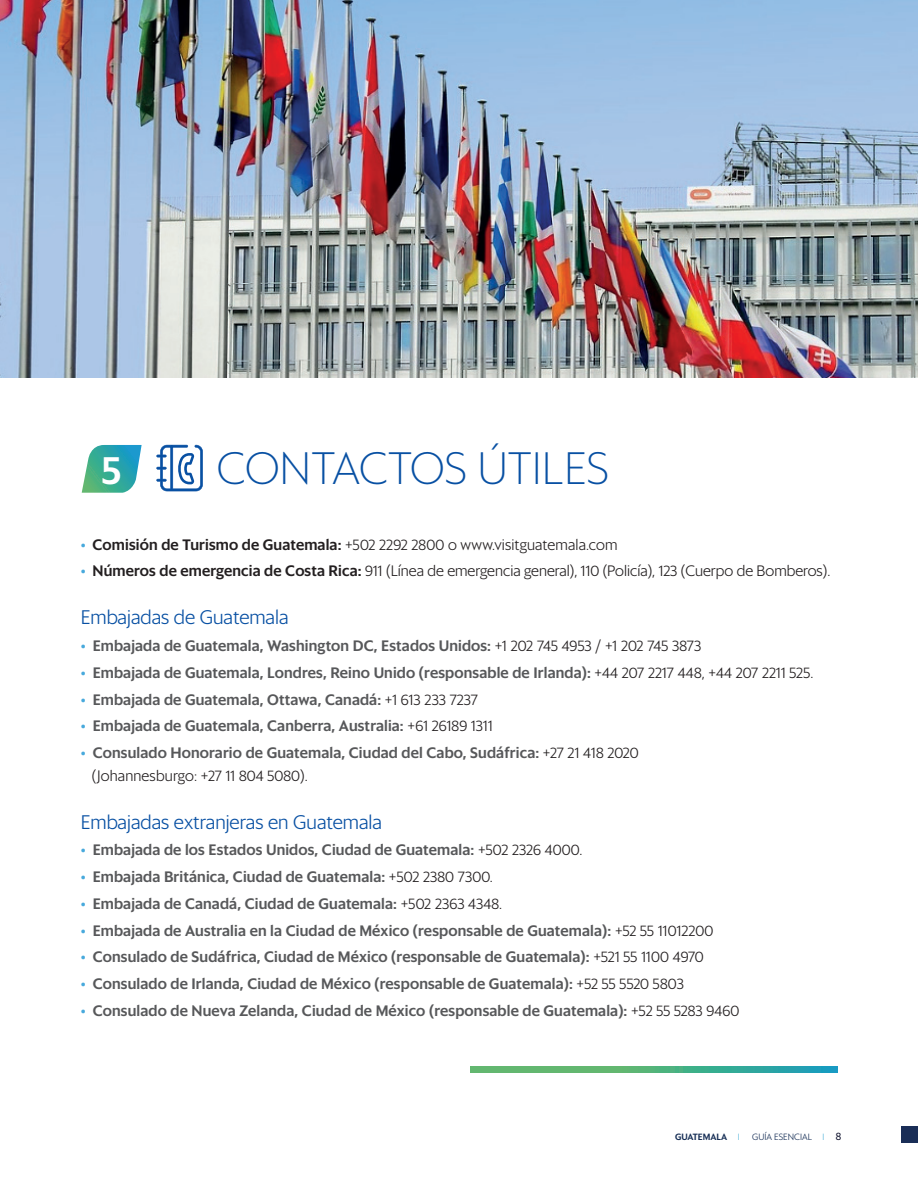
<style>
.page{position:relative;width:918px;height:1188px;background:#fff}
.page>*{position:absolute;margin:0;border:0;box-sizing:border-box;transform-origin:0 0}
.t1{font:200 45px "Sanomat Sans";letter-spacing:.005em;color:#0850a3}
.t2{font:500 39px "Sanomat Sans";color:#fff}
.t3{font:300 19.5px "Sanomat Sans";color:#0850a3}
.t4{font:500 15px/22.5px "Sanomat Sans";letter-spacing:.01em;color:#57585a}
.t5{font:300 15px "Sanomat Sans";color:#231f20}
.t6{font:300 9px "Sanomat Sans";color:#162e55}
.t7{font:500 9px "Sanomat Sans";color:#162e55}
.s1{color:#47a9dc}
.s2{font-weight:500}
.s3{font-weight:300;color:#47a9dc}
.s4{font-weight:300;color:#231f20}
.s5{font-weight:200;color:#1599cd}
.s6{font-weight:400;font-size:10.5px;color:#10132e}
</style>
<div class="page">
<div style="left:901px;top:1126px;width:17px;height:17px;background:#1a2e57"></div>
<svg style="left:82px;top:445px;width:60px;height:48px"></svg>
<svg style="left:471px;top:1067px;width:366px;height:6px;background:#49af86"></svg>
<img style="left:0;top:0;width:918px;height:377px">
<svg style="left:156px;top:445px;width:47px;height:46px"></svg>
<h2 class="t2" style="left:102px;top:440px;width:21px">5</h2>
<h1 class="t1" style="left:217px;top:435px;width:394px">CONTACTOS ÚTILES</h1>
<p class="t5" style="left:81px;top:533px;width:538px"><span class="s1">•</span> <span class="s2">Comisión de Turismo de Guatemala:</span> +502 2292 2800 o www.visitguatemala.com</p>
<p class="t5" style="left:81px;top:560px;width:751px"><span class="s1">•</span> <span class="s2">Números de emergencia de Costa Rica:</span> 911 (Línea de emergencia general), 110 (Policía), 123 (Cuerpo de Bomberos).</p>
<h3 class="t3" style="left:81px;top:603px;width:209px">Embajadas de Guatemala</h3>
<p class="t4" style="left:81px;top:633px;width:622px"><span class="s3">•</span> Embajada de Guatemala, Washington DC, Estados Unidos: <span class="s4">+1 202 745 4953 / +1 202 745 3873</span></p>
<p class="t4" style="left:81px;top:660px;width:734px"><span class="s3">•</span> Embajada de Guatemala, Londres, Reino Unido (responsable de Irlanda): <span class="s4">+44 207 2217 448, +44 207 2211 525.</span></p>
<p class="t4" style="left:81px;top:687px;width:399px"><span class="s3">•</span> Embajada de Guatemala, Ottawa, Canadá: <span class="s4">+1 613 233 7237</span></p>
<p class="t4" style="left:81px;top:713px;width:414px"><span class="s3">•</span> Embajada de Guatemala, Canberra, Australia: <span class="s4">+61 26189 1311</span></p>
<p class="t4" style="left:92px;top:740px;width:549px;text-indent:-11px"><span class="s3">•</span> Consulado Honorario de Guatemala, Ciudad del Cabo, Sudáfrica: <span class="s4">+27 21 418 2020 (Johannesburgo: +27 11 804 5080).</span></p>
<h3 class="t3" style="left:81px;top:807px;width:303px">Embajadas extranjeras en Guatemala</h3>
<p class="t4" style="left:81px;top:837px;width:503px"><span class="s3">•</span> Embajada de los Estados Unidos, Ciudad de Guatemala: <span class="s4">+502 2326 4000.</span></p>
<p class="t4" style="left:81px;top:864px;width:414px"><span class="s3">•</span> Embajada Británica, Ciudad de Guatemala: <span class="s4">+502 2380 7300.</span></p>
<p class="t4" style="left:81px;top:891px;width:423px"><span class="s3">•</span> Embajada de Canadá, Ciudad de Guatemala: <span class="s4">+502 2363 4348.</span></p>
<p class="t4" style="left:81px;top:918px;width:634px"><span class="s3">•</span> Embajada de Australia en la Ciudad de México (responsable de Guatemala): <span class="s4">+52 55 11012200</span></p>
<p class="t4" style="left:81px;top:944px;width:624px"><span class="s3">•</span> Consulado de Sudáfrica, Ciudad de México (responsable de Guatemala): <span class="s4">+521 55 1100 4970</span></p>
<p class="t4" style="left:81px;top:971px;width:605px"><span class="s3">•</span> Consulado de Irlanda, Ciudad de México (responsable de Guatemala): <span class="s4">+52 55 5520 5803</span></p>
<p class="t4" style="left:81px;top:998px;width:660px"><span class="s3">•</span> Consulado de Nueva Zelanda, Ciudad de México (responsable de Guatemala): <span class="s4">+52 55 5283 9460</span></p>
<p class="t7" style="left:675px;top:1130px;width:66px">GUATEMALA <span class="s5">I</span></p>
<p class="t6" style="left:752px;top:1130px;width:90px">GUÍA ESENCIAL <span class="s5">I</span> <span class="s6">8</span></p>
</div>
